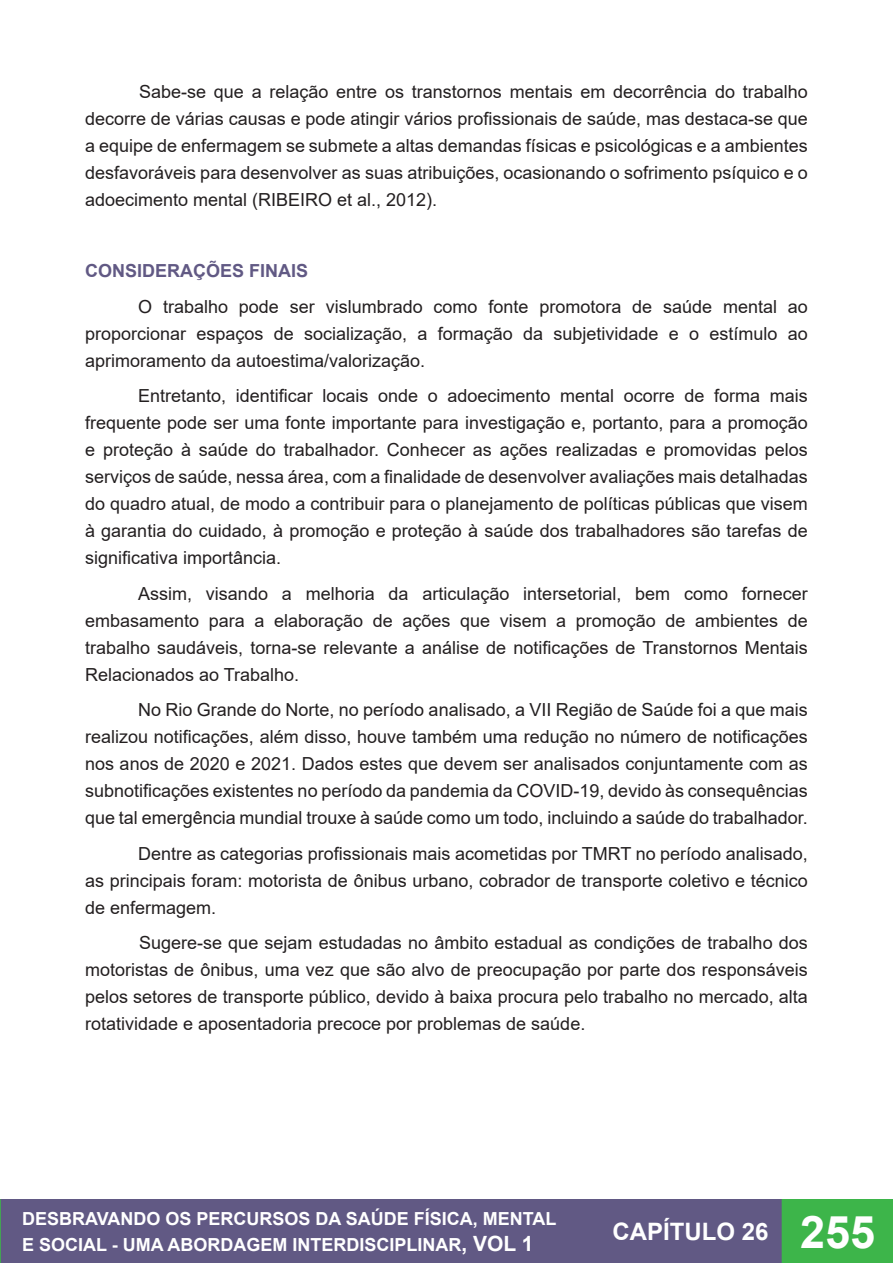
<style>
.page{position:relative;width:893px;height:1263px;background:#fff}
.page>*{position:absolute;margin:0;border:0;box-sizing:border-box;transform-origin:0 0}
.t1{font:700 24px "Arial";color:#fff}
.t2{font:18px/27px "Arial";color:#231f20;text-align:justify}
.t3{font:700 18px/26.5px "Arial";color:#fff}
.t4{font:700 18px "Arial";color:#615984}
.s1{font-size:21px}
.s2{font-size:45px}
</style>
<div class="page">
<div style="left:0;top:1200px;width:782px;height:63px;background:#615984"></div>
<div style="left:0;top:1199px;width:783px;height:64px;border:2px solid #615984"></div>
<svg style="left:0;top:1199px;width:1px;height:64px"></svg>
<div style="left:782px;top:1200px;width:111px;height:63px;background:#3db54a"></div>
<div style="left:782px;top:1199px;width:111px;height:64px;border:2px solid #3db54a"></div>
<p class="t2" style="left:85px;top:78px;width:724px;text-indent:54px">Sabe-se que a relação entre os transtornos mentais em decorrência do trabalho decorre de várias causas e pode atingir vários profissionais de saúde, mas destaca-se que a equipe de enfermagem se submete a altas demandas físicas e psicológicas e a ambientes desfavoráveis para desenvolver as suas atribuições, ocasionando o sofrimento psíquico e o adoecimento mental (RIBEIRO et al., 2012).</p>
<p class="t4" style="left:85px;top:258px;width:225px">CONSIDERAÇÕES FINAIS</p>
<p class="t2" style="left:85px;top:293px;width:724px;text-indent:53px">O trabalho pode ser vislumbrado como fonte promotora de saúde mental ao proporcionar espaços de socialização, a formação da subjetividade e o estímulo ao aprimoramento da autoestima/valorização.</p>
<p class="t2" style="left:85px;top:382px;width:724px;text-indent:53px">Entretanto, identificar locais onde o adoecimento mental ocorre de forma mais frequente pode ser uma fonte importante para investigação e, portanto, para a promoção e proteção à saúde do trabalhador. Conhecer as ações realizadas e promovidas pelos serviços de saúde, nessa área, com a finalidade de desenvolver avaliações mais detalhadas do quadro atual, de modo a contribuir para o planejamento de políticas públicas que visem à garantia do cuidado, à promoção e proteção à saúde dos trabalhadores são tarefas de significativa importância.</p>
<p class="t2" style="left:85px;top:580px;width:724px;text-indent:53px">Assim, visando a melhoria da articulação intersetorial, bem como fornecer embasamento para a elaboração de ações que visem a promoção de ambientes de trabalho saudáveis, torna-se relevante a análise de notificações de Transtornos Mentais Relacionados ao Trabalho.</p>
<p class="t2" style="left:85px;top:696px;width:724px;text-indent:53px">No Rio Grande do Norte, no período analisado, a VII Região de Saúde foi a que mais realizou notificações, além disso, houve também uma redução no número de notificações nos anos de 2020 e 2021. Dados estes que devem ser analisados conjuntamente com as subnotificações existentes no período da pandemia da COVID-19, devido às consequências que tal emergência mundial trouxe à saúde como um todo, incluindo a saúde do trabalhador.</p>
<p class="t2" style="left:85px;top:840px;width:724px;text-indent:53px">Dentre as categorias profissionais mais acometidas por TMRT no período analisado, as principais foram: motorista de ônibus urbano, cobrador de transporte coletivo e técnico de enfermagem.</p>
<p class="t2" style="left:85px;top:929px;width:724px;text-indent:54px">Sugere-se que sejam estudadas no âmbito estadual as condições de trabalho dos motoristas de ônibus, uma vez que são alvo de preocupação por parte dos responsáveis pelos setores de transporte público, devido à baixa procura pelo trabalho no mercado, alta rotatividade e aposentadoria precoce por problemas de saúde.</p>
<p class="t3" style="left:22px;top:1205px;width:536px">DESBRAVANDO OS PERCURSOS DA SAÚDE FÍSICA, MENTAL<br>E SOCIAL - UMA ABORDAGEM INTERDISCIPLINAR<span class="s1">, VOL 1</span></p>
<h1 class="t1" style="left:612px;top:1215px;width:264px">CAPÍTULO 26 <span class="s2">255</span></h1>
</div>
